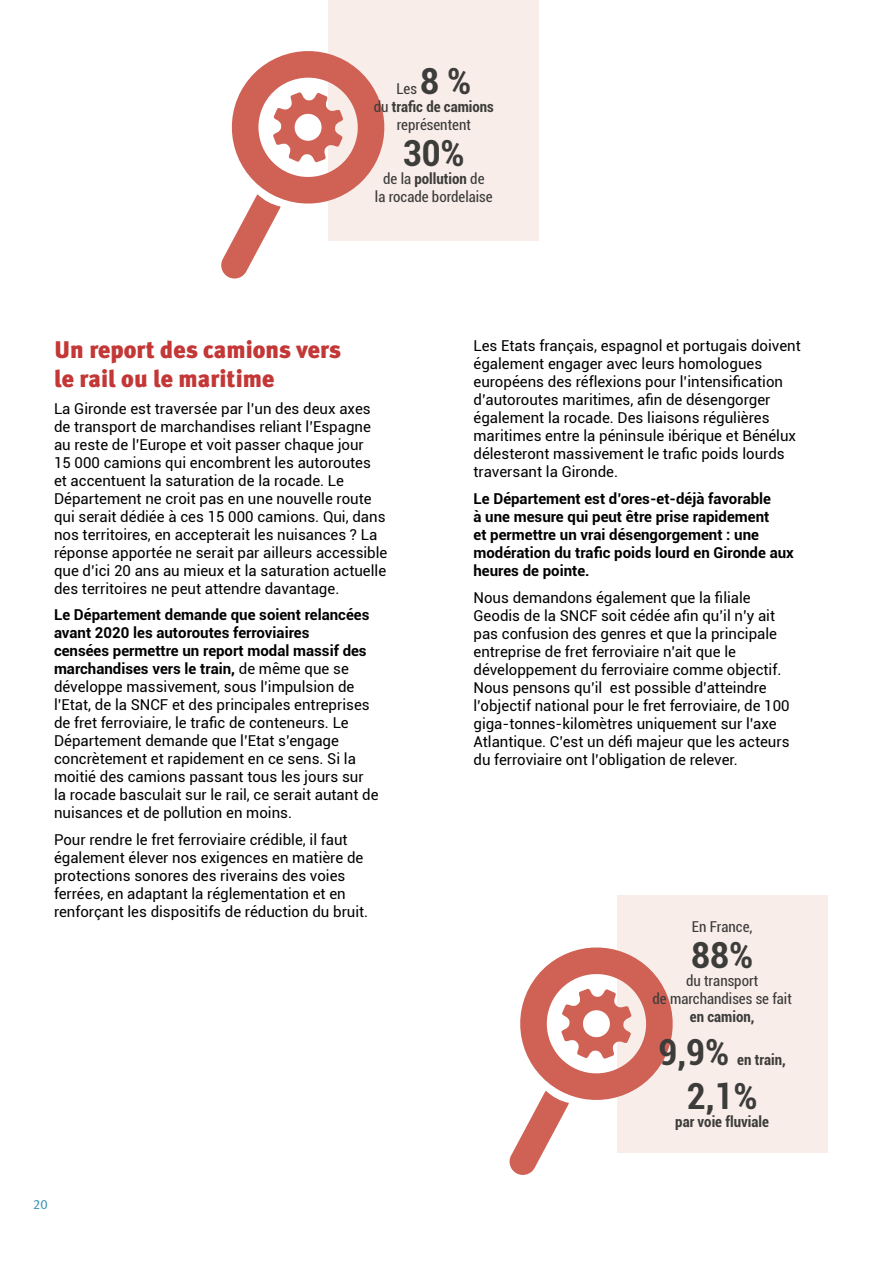
<style>
.page{position:relative;width:893px;height:1263px;background:#fff}
.page>*{position:absolute;margin:0;border:0;box-sizing:border-box;transform-origin:0 0}
.t1{font:700 condensed 36px "Roboto";color:#3c3c3b}
.t2{font:900 24px/28.8px "Meta Plus";color:#c33736}
.t3{font:15px/18px "Roboto";color:#000}
.t4{font:700 15px/18px "Roboto";color:#000}
.t5{font:condensed 15px/18px "Roboto";color:#3c3c3b;text-align:center}
.t6{font:700 condensed 15px/18px "Roboto";color:#3c3c3b;text-align:center}
.t7{font:13.5px "Meta Plus Book Caps";color:#499abb}
.s1{font-weight:400}
.s2{font-weight:700}
</style>
<div class="page">
<div style="left:329px;top:0;width:210px;height:240px;background:#f9ede9"></div>
<div style="left:617px;top:895px;width:210px;height:257px;background:#f9ede9"></div>
<svg style="left:221px;top:40px;width:174px;height:239px"></svg>
<svg style="left:509px;top:947px;width:174px;height:228px"></svg>
<h1 class="t1" style="left:420px;top:56px;width:53px">8 %</h1>
<p class="t6" style="left:374px;top:97px;width:122px"><span class="s1">du</span> trafic de camions <span class="s1">représentent</span></p>
<h1 class="t1" style="left:403px;top:128px;width:63px">30%</h1>
<p class="t5" style="left:375px;top:169px;width:119px">de la <span class="s2">pollution</span> de<br>la rocade bordelaise</p>
<p class="t5" style="left:396px;top:79px;width:22px">Les</p>
<h2 class="t2" style="left:54px;top:336px;width:288px">Un report des camions vers le rail ou le maritime</h2>
<p class="t3" style="left:54px;top:399px;width:335px">La Gironde est traversée par l’un des deux axes de transport de marchandises reliant l’Espagne au reste de l’Europe et voit passer chaque jour<br>15 000 camions qui encombrent les autoroutes et accentuent la saturation de la rocade. Le Département ne croit pas en une nouvelle route qui serait dédiée à ces 15 000 camions. Qui, dans nos territoires, en accepterait les nuisances ? La réponse apportée ne serait par ailleurs accessible que d’ici 20 ans au mieux et la saturation actuelle des territoires ne peut attendre davantage.</p>
<p class="t3" style="left:54px;top:605px;width:326px"><span class="s2">Le Département demande que soient relancées avant 2020 les autoroutes ferroviaires<br>censées permettre un report modal massif des marchandises vers le train,</span> de même que se développe massivement, sous l’impulsion de l’Etat, de la SNCF et des principales entreprises de fret ferroviaire, le trafic de conteneurs. Le Département demande que l’Etat s’engage concrètement et rapidement en ce sens. Si la moitié des camions passant tous les jours sur la rocade basculait sur le rail, ce serait autant de nuisances et de pollution en moins.</p>
<p class="t3" style="left:54px;top:830px;width:316px">Pour rendre le fret ferroviaire crédible, il faut également élever nos exigences en matière de protections sonores des riverains des voies ferrées, en adaptant la réglementation et en renforçant les dispositifs de réduction du bruit.</p>
<p class="t7" style="left:33px;top:1196px;width:16px">20</p>
<p class="t3" style="left:473px;top:337px;width:329px">Les Etats français, espagnol et portugais doivent également engager avec leurs homologues européens des réflexions pour l’intensification d’autoroutes maritimes, afin de désengorger également la rocade. Des liaisons régulières maritimes entre la péninsule ibérique et Bénélux délesteront massivement le trafic poids lourds traversant la Gironde.</p>
<p class="t4" style="left:473px;top:489px;width:322px">Le Département est d’ores-et-déjà favorable<br>à une mesure qui peut être prise rapidement<br>et permettre un vrai désengorgement : une modération du trafic poids lourd en Gironde aux heures de pointe.</p>
<p class="t3" style="left:473px;top:588px;width:318px">Nous demandons également que la filiale Geodis de la SNCF soit cédée afin qu’il n’y ait pas confusion des genres et que la principale entreprise de fret ferroviaire n’ait que le développement du ferroviaire comme objectif.<br>Nous pensons qu’il est possible d’atteindre l’objectif national pour le fret ferroviaire, de 100 giga-tonnes-kilomètres uniquement sur l’axe Atlantique. C’est un défi majeur que les acteurs du ferroviaire ont l’obligation de relever.</p>
<p class="t5" style="left:692px;top:917px;width:62px">En France,</p>
<h1 class="t1" style="left:691px;top:930px;width:63px">88%</h1>
<p class="t5" style="left:652px;top:971px;width:141px">du transport<br>de marchandises se fait</p>
<p class="t6" style="left:690px;top:1007px;width:66px">en camion,</p>
<h1 class="t1" style="left:659px;top:1027px;width:72px">9,9%</h1>
<p class="t6" style="left:737px;top:1050px;width:50px">en train,</p>
<h1 class="t1" style="left:687px;top:1070px;width:72px">2,1%</h1>
<p class="t6" style="left:675px;top:1112px;width:95px">par voie fluviale</p>
</div>
